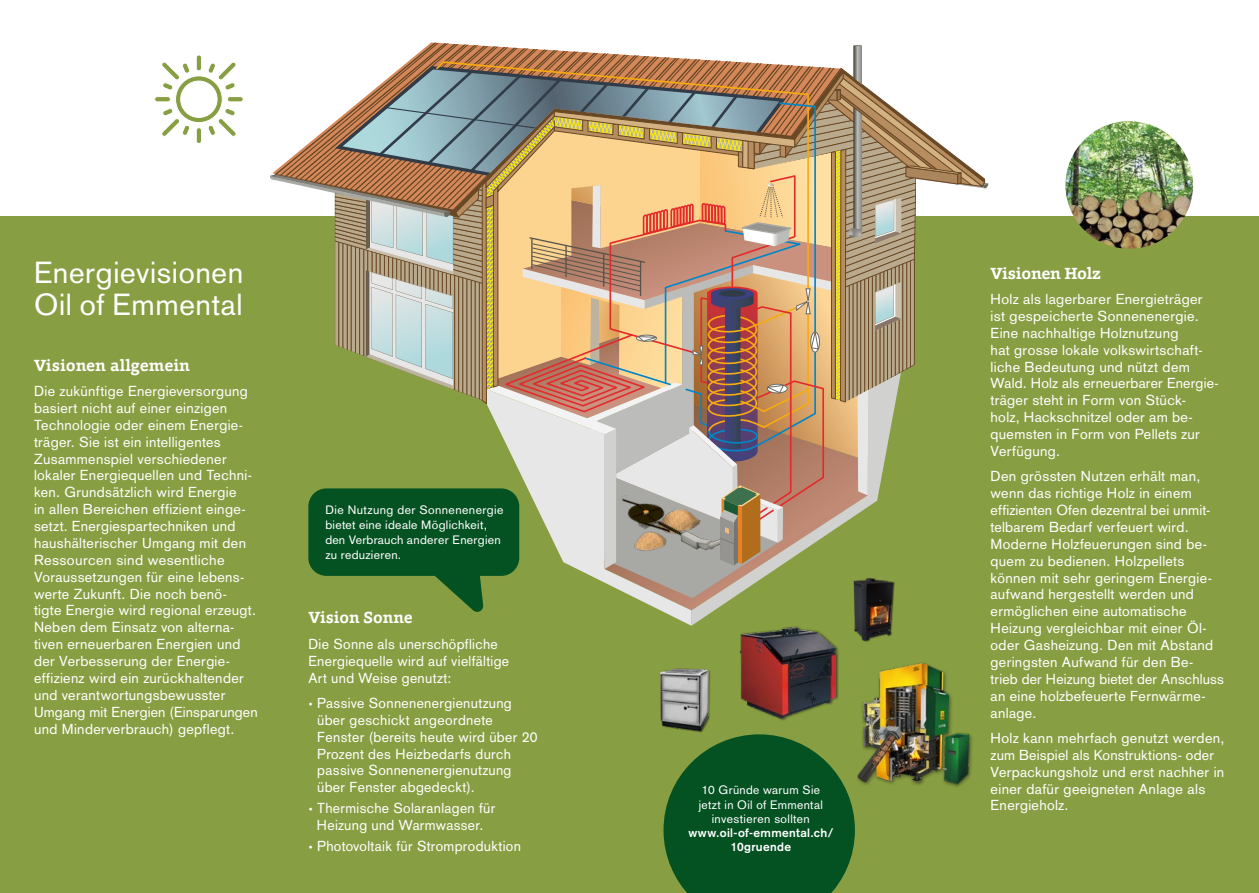
<style>
.page{position:relative;width:1259px;height:893px;background:#fff}
.page>*{position:absolute;margin:0;border:0;box-sizing:border-box;transform-origin:0 0}
.t1{font:30px/32.2px "Basic Commercial LT Std";letter-spacing:.02em;color:#fff}
.t2{font:700 16.5px "Foro Rounded";letter-spacing:-.005em;color:#fff}
.t3{font:14.25px/16.8px "Basic Commercial LT Std";letter-spacing:.02em;color:#fff}
.t4{font:12px/15px "Basic Commercial LT Std";letter-spacing:.025em;color:#fff}
.t5{font:700 12px/14.2px "Basic Commercial LT Std";letter-spacing:.03em;color:#fff;text-align:center}
.s1{font-family:"Foro";font-weight:300}
</style>
<div class="page">
<div style="left:0;top:216px;width:1259px;height:677px;background:#889e42"></div>
<svg style="left:664px;top:612px;width:27px;height:14px"></svg>
<svg style="left:161px;top:62px;width:75px;height:74px"></svg>
<div style="left:196px;top:128px;width:5px;height:16px;background:#889e42;border-radius:3px"></div>
<div style="left:196px;top:127px;width:6px;height:17px;border:1px solid #fff;border-radius:3px"></div>
<div style="left:196px;top:55px;width:5px;height:16px;background:#889e42;border-radius:3px"></div>
<div style="left:196px;top:55px;width:6px;height:16px;border:1px solid #fff;border-radius:3px"></div>
<div style="left:155px;top:97px;width:15px;height:5px;background:#889e42;border-radius:3px"></div>
<div style="left:154px;top:96px;width:17px;height:6px;border:1px solid #fff;border-radius:3px"></div>
<div style="left:227px;top:97px;width:16px;height:5px;background:#889e42;border-radius:3px"></div>
<div style="left:227px;top:96px;width:16px;height:6px;border:1px solid #fff;border-radius:3px"></div>
<img style="left:1065px;top:121px;width:128px;height:128px;border-radius:64px">
<svg style="left:270px;top:43px;width:718px;height:569px"></svg>
<svg style="left:663px;top:734px;width:192px;height:159px;background:#155b25"></svg>
<img style="left:659px;top:668px;width:51px;height:63px">
<img style="left:849px;top:575px;width:47px;height:67px">
<img style="left:827px;top:662px;width:145px;height:128px">
<div style="left:739px;top:626px;width:100px;height:95px;background:#000;opacity:.5"></div>
<img style="left:739px;top:626px;width:100px;height:93px">
<h1 class="t1" style="left:34px;top:256px;width:211px">Energievisionen<br>Oil of Emmental</h1>
<p class="t2" style="left:34px;top:354px;width:158px">Visionen allgemein</p>
<p class="t3" style="left:34px;top:383px;width:225px">Die zukünftige Energieversorgung basiert nicht auf einer einzigen Technologie oder einem Energie&shy;träger. Sie ist ein intelligentes Zusammenspiel verschiedener lokaler Energiequellen und Techni&shy;ken. Grundsätzlich wird Energie<br>in allen Bereichen effizient einge&shy;setzt. Energiespartechniken und haushälterischer Umgang mit den Ressourcen sind wesentliche Voraussetzungen für eine lebens&shy;werte Zukunft. Die noch benö&shy;tigte Energie wird regional erzeugt.<br>Neben dem Einsatz von alterna&shy;tiven erneuerbaren Energien und der Verbesserung der Energie&shy;effizienz wird ein zurückhaltender und verantwortungsbewusster Umgang mit Energien (Einsparungen und Minderverbrauch) gepflegt.</p>
<p class="t4" style="left:325px;top:502px;width:180px">Die Nutzung der Sonnenenergie bietet eine ideale Möglichkeit, den Verbrauch anderer Energien zu reduzieren.</p>
<p class="t2" style="left:308px;top:607px;width:106px">Vision Sonne</p>
<p class="t3" style="left:308px;top:635px;width:202px">Die Sonne als unerschöpfliche<br>Energiequelle wird auf vielfältige<br>Art und Weise genutzt:</p>
<p class="t3" style="left:317px;top:695px;width:222px;text-indent:-9px"><span class="s1">•</span> Passive Sonnenenergienutzung über geschickt angeordnete<br>Fenster (bereits heute wird über 20<br>Prozent des Heizbedarfs durch passive Sonnenenergienutzung über Fenster abgedeckt).</p>
<p class="t3" style="left:308px;top:800px;width:189px;text-align:center"><span class="s1">•</span> Thermische Solaranlagen für<br>Heizung und Warmwasser.</p>
<p class="t3" style="left:308px;top:838px;width:214px"><span class="s1">•</span> Photovoltaik für Stromproduktion</p>
<p class="t4" style="left:699px;top:783px;width:126px;line-height:14.2px;text-align:center">10 Gründe warum Sie jetzt in Oil of Emmental investieren sollten</p>
<p class="t5" style="left:688px;top:826px;width:146px">www.oil-of-emmental.ch/<br>10gruende</p>
<p class="t2" style="left:990px;top:262px;width:112px">Visionen Holz</p>
<p class="t3" style="left:990px;top:291px;width:230px">Holz als lagerbarer Energieträger ist gespeicherte Sonnenenergie.<br>Eine nachhaltige Holznutzung<br>hat grosse lokale volkswirtschaft&shy;liche Bedeutung und nützt dem<br>Wald. Holz als erneuerbarer Energie&shy;träger steht in Form von Stück-<br>holz, Hackschnitzel oder am be&shy;quemsten in Form von Pellets zur<br>Verfügung.</p>
<p class="t3" style="left:990px;top:468px;width:235px">Den grössten Nutzen erhält man, wenn das richtige Holz in einem effizienten Ofen dezentral bei unmit&shy;telbarem Bedarf verfeuert wird.<br>Moderne Holzfeuerungen sind be&shy;quem zu bedienen. Holzpellets können mit sehr geringem Energie&shy;aufwand hergestellt werden und ermöglichen eine automatische<br>Heizung vergleichbar mit einer Öl&shy;oder Gasheizung. Den mit Abstand geringsten Aufwand für den Be&shy;trieb der Heizung bietet der Anschluss an eine holzbefeuerte Fernwärme&shy;anlage.</p>
<p class="t3" style="left:990px;top:729px;width:235px">Holz kann mehrfach genutzt werden, zum Beispiel als Konstruktions- oder<br>Verpackungsholz und erst nachher in einer dafür geeigneten Anlage als<br>Energieholz.</p>
</div>
